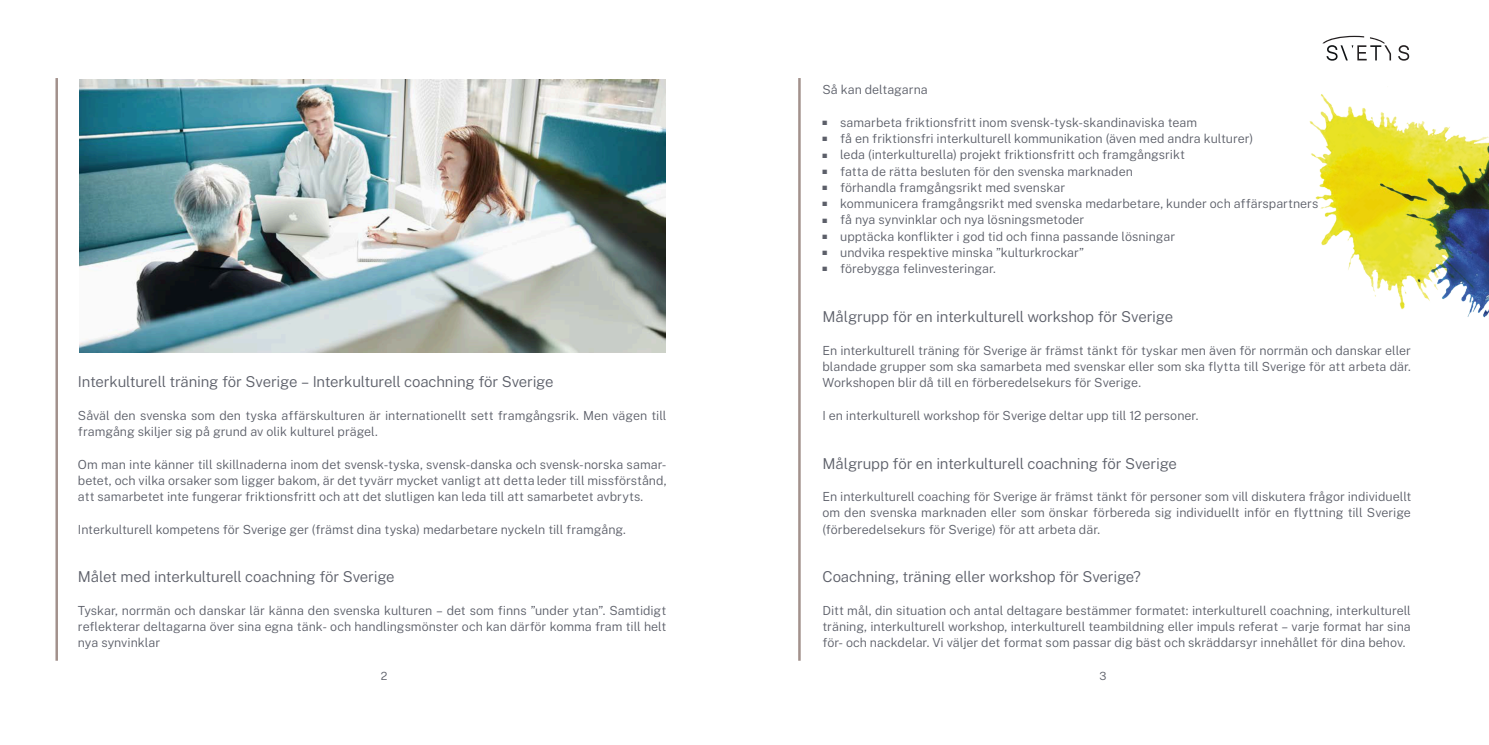
<style>
.page{position:relative;width:1489px;height:745px;background:#fff}
.page>*{position:absolute;margin:0;border:0;box-sizing:border-box;transform-origin:0 0}
.t1{font:300 15px "Public Sans";letter-spacing:-.015em;color:#5c5f69}
.t2{font:300 12.5px/16.2px "Public Sans";letter-spacing:-.005em;color:#5c5f69;text-align:justify}
.t3{font:300 11.25px "Public Sans";color:#5c5f69}
</style>
<div class="page">
<hr style="left:55px;top:78px;width:3px;height:582px;background:#a2918c">
<hr style="left:798px;top:78px;width:2px;height:582px;background:#a2918c">
<svg style="left:1398px;top:45px;width:10px;height:16px"></svg>
<svg style="left:1322px;top:36px;width:68px;height:25px"></svg>
<img style="left:1309px;top:94px;width:179px;height:224px">
<img style="left:79px;top:79px;width:586px;height:273px">
<p class="t1" style="left:78px;top:372px;width:477px">Interkulturell träning för Sverige – Interkulturell coachning för Sverige</p>
<p class="t2" style="left:78px;top:407px;width:590px">Såväl den svenska som den tyska affärskulturen är internationellt sett framgångsrik. Men vägen till framgång skiljer sig på grund av olik kulturel prägel.</p>
<p class="t2" style="left:78px;top:455px;width:590px">Om man inte känner till skillnaderna inom det svensk-tyska, svensk-danska och svensk-norska samar&shy;betet, och vilka orsaker som ligger bakom, är det tyvärr mycket vanligt att detta leder till missförstånd, att samarbetet inte fungerar friktionsfritt och att det slutligen kan leda till att samarbetet avbryts.</p>
<p class="t2" style="left:78px;top:520px;width:549px">Interkulturell kompetens för Sverige ger (främst dina tyska) medarbetare nyckeln till framgång.</p>
<p class="t1" style="left:78px;top:567px;width:318px">Målet med interkulturell coachning för Sverige</p>
<p class="t2" style="left:78px;top:602px;width:590px">Tyskar, norrmän och danskar lär känna den svenska kulturen – det som finns ”under ytan”. Samtidigt reflekterar deltagarna över sina egna tänk- och handlingsmönster och kan därför komma fram till helt nya synvinklar</p>
<p class="t2" style="left:822px;top:82px;width:107px">Så kan deltagarna</p>
<p class="t2" style="left:822px;top:114px;width:376px">■ samarbeta friktionsfritt inom svensk-tysk-skandinaviska team</p>
<p class="t2" style="left:822px;top:130px;width:432px">■ få en friktionsfri interkulturell kommunikation (även med andra kulturer)</p>
<p class="t2" style="left:822px;top:147px;width:364px">■ leda (interkulturella) projekt friktionsfritt och framgångsrikt</p>
<p class="t2" style="left:822px;top:163px;width:312px">■ fatta de rätta besluten för den svenska marknaden</p>
<p class="t2" style="left:822px;top:179px;width:244px">■ förhandla framgångsrikt med svenskar</p>
<p class="t2" style="left:822px;top:195px;width:497px">■ kommunicera framgångsrikt med svenska medarbetare, kunder och affärspartners</p>
<p class="t2" style="left:822px;top:212px;width:263px">■ få nya synvinklar och nya lösningsmetoder</p>
<p class="t2" style="left:822px;top:228px;width:354px">■ upptäcka konflikter i god tid och finna passande lösningar</p>
<p class="t2" style="left:822px;top:244px;width:263px">■ undvika respektive minska ”kulturkrockar”</p>
<p class="t2" style="left:822px;top:260px;width:175px">■ förebygga felinvesteringar.</p>
<p class="t1" style="left:822px;top:307px;width:352px">Målgrupp för en interkulturell workshop för Sverige</p>
<p class="t2" style="left:822px;top:342px;width:590px">En interkulturell träning för Sverige är främst tänkt för tyskar men även för norrmän och danskar eller blandade grupper som ska samarbeta med svenskar eller som ska flytta till Sverige för att arbeta där.<br>Workshopen blir då till en förberedelsekurs för Sverige.</p>
<p class="t2" style="left:822px;top:407px;width:377px">I en interkulturell workshop för Sverige deltar upp till 12 personer.</p>
<p class="t1" style="left:822px;top:454px;width:356px">Målgrupp för en interkulturell coachning för Sverige</p>
<p class="t2" style="left:822px;top:488px;width:590px">En interkulturell coaching för Sverige är främst tänkt för personer som vill diskutera frågor individuellt om den svenska marknaden eller som önskar förbereda sig individuellt inför en flyttning till Sverige (förberedelsekurs för Sverige) för att arbeta där.</p>
<p class="t1" style="left:822px;top:567px;width:320px">Coachning, träning eller workshop för Sverige?</p>
<p class="t2" style="left:822px;top:602px;width:590px">Ditt mål, din situation och antal deltagare bestämmer formatet: interkulturell coachning, interkulturell träning, interkulturell workshop, interkulturell teambildning eller impuls referat – varje format har sina för- och nackdelar. Vi väljer det format som passar dig bäst och skräddarsyr innehållet för dina behov.</p>
<p class="t3" style="left:381px;top:669px;width:8px">2</p>
<p class="t3" style="left:1099px;top:669px;width:8px">3</p>
</div>
